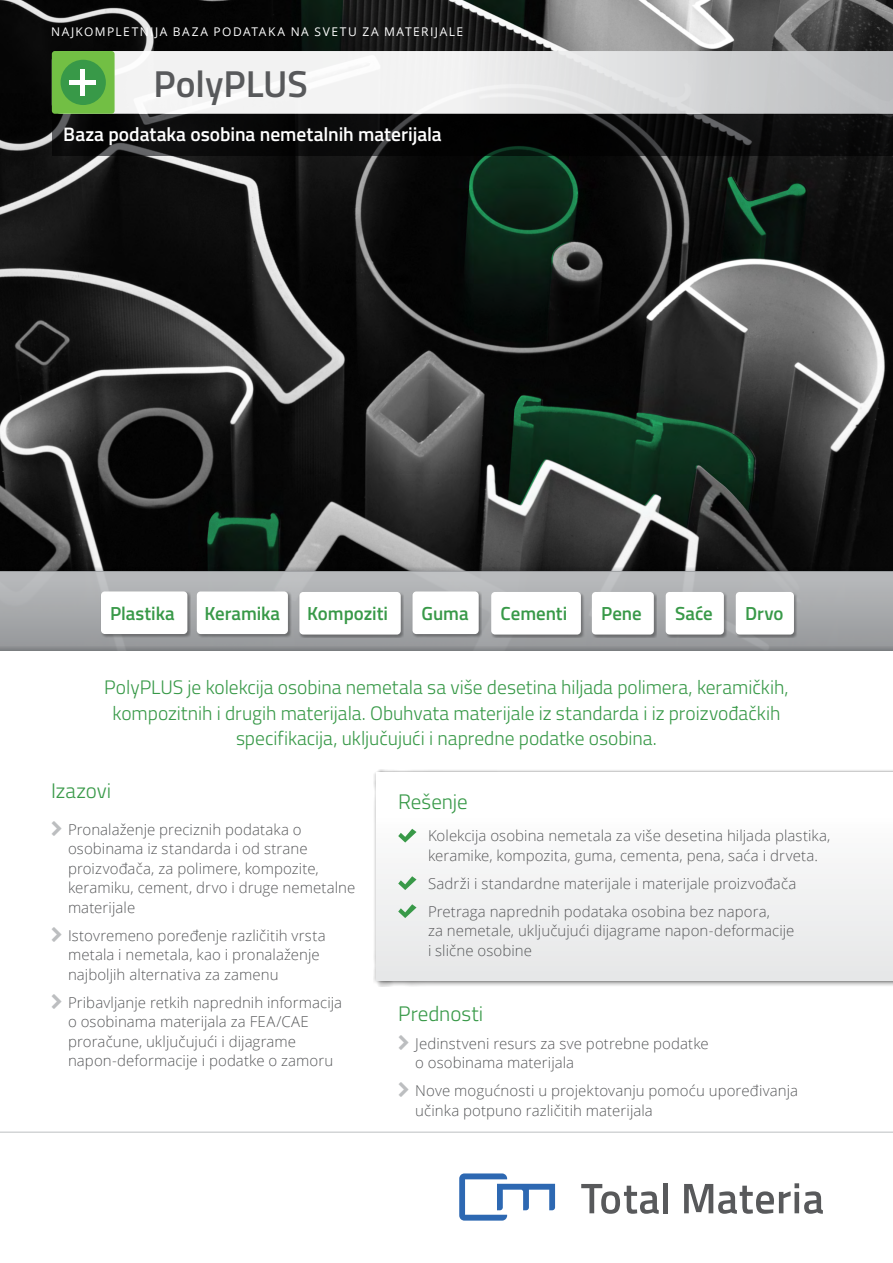
<style>
.page{position:relative;width:893px;height:1263px;background:#fff}
.page>*{position:absolute;margin:0;border:0;box-sizing:border-box;transform-origin:0 0}
.t1{font:600 37.5px "Titillium Web";color:#58595b}
.t2{font:300 21px "Titillium Web";color:#389948}
.t3{font:300 19.5px/25.5px "Titillium Web";letter-spacing:-.005em;color:#389948;text-align:center}
.t4{font:600 19.5px "Titillium Web";color:#fff}
.t5{font:600 18.9px "Titillium Web";color:#389948}
.t6{font:300 15px/19.5px "Open Sans";letter-spacing:.005em;color:#58595b}
.t7{font:12px "Open Sans";letter-spacing:.125em;color:#fff}
</style>
<div class="page">
<img style="left:0;top:0;width:893px;height:553px">
<div style="left:374px;top:769px;width:519px;height:217px;background:#000;opacity:.75"></div>
<div style="left:377px;top:772px;width:516px;height:208px;background:linear-gradient(to right,#f4f4f5,#f4f4f5)"></div>
<svg style="left:0;top:572px;width:893px;height:59px;background:#b0b2b4"></svg>
<div style="left:0;top:631px;width:893px;height:20px;background:linear-gradient(to bottom,#a4a6a8,#8b8d8f)"></div>
<svg style="left:52px;top:114px;width:841px;height:41px;background:#0c0d0d"></svg>
<svg style="left:52px;top:51px;width:383px;height:63px;fill:#f3f3f3"></svg>
<div style="left:52px;top:51px;width:63px;height:63px;background:#72bf44;border-radius:3px"></div>
<div style="left:61px;top:60px;width:45px;height:45px;background:#389948;border-radius:50%"></div>
<div style="left:80px;top:69px;width:5px;height:27px;background:#fff"></div>
<div style="left:69px;top:80px;width:27px;height:5px;background:#fff"></div>
<svg style="left:581px;top:1184px;width:78px;height:30px"></svg>
<div style="left:663px;top:1183px;width:5px;height:30px;background:#58595b"></div>
<svg style="left:684px;top:1183px;width:139px;height:31px"></svg>
<svg style="left:459px;top:1173px;width:96px;height:47px"></svg>
<hr style="left:0;top:1131px;width:893px;height:2px;background:#d3d5d6">
<svg style="left:0;top:553px;width:893px;height:19px;background:#2f3030"></svg>
<div style="left:435px;top:51px;width:458px;height:63px;background:linear-gradient(to right,#f5f5f5,#babcbe)"></div>
<svg style="left:398px;top:829px;width:18px;height:13px"></svg>
<svg style="left:398px;top:876px;width:18px;height:14px"></svg>
<svg style="left:398px;top:904px;width:18px;height:14px"></svg>
<div style="left:100px;top:591px;width:91px;height:46px;background:#000;opacity:.31"></div>
<div style="left:101px;top:591px;width:86px;height:43px;background:#fff;border-radius:4px"></div>
<div style="left:299px;top:592px;width:105px;height:46px;background:#000;opacity:.31"></div>
<div style="left:299px;top:592px;width:102px;height:42px;background:#fff;border-radius:4px"></div>
<div style="left:196px;top:591px;width:95px;height:47px;background:#000;opacity:.31"></div>
<div style="left:197px;top:591px;width:91px;height:43px;background:#fff;border-radius:4px"></div>
<div style="left:412px;top:591px;width:70px;height:47px;background:#000;opacity:.31"></div>
<div style="left:412px;top:591px;width:67px;height:43px;background:#fff;border-radius:4px"></div>
<div style="left:491px;top:592px;width:93px;height:46px;background:#000;opacity:.31"></div>
<div style="left:491px;top:592px;width:90px;height:42px;background:#fff;border-radius:4px"></div>
<div style="left:591px;top:592px;width:66px;height:46px;background:#000;opacity:.31"></div>
<div style="left:592px;top:592px;width:62px;height:42px;background:#fff;border-radius:4px"></div>
<div style="left:665px;top:592px;width:62px;height:46px;background:#000;opacity:.31"></div>
<div style="left:666px;top:592px;width:58px;height:42px;background:#fff;border-radius:4px"></div>
<div style="left:735px;top:592px;width:62px;height:46px;background:#000;opacity:.31"></div>
<div style="left:736px;top:592px;width:58px;height:42px;background:#fff;border-radius:4px"></div>
<p class="t7" style="left:51px;top:23px;width:413px">NAJKOMPLETNIJA BAZA PODATAKA NA SVETU ZA MATERIJALE</p>
<h1 class="t1" style="left:154px;top:55px;width:156px">PolyPLUS</h1>
<h3 class="t4" style="left:63px;top:119px;width:380px">Baza podataka osobina nemetalnih materijala</h3>
<p class="t5" style="left:110px;top:599px;width:66px">Plastika</p>
<p class="t5" style="left:204px;top:599px;width:77px">Keramika</p>
<p class="t5" style="left:307px;top:599px;width:82px">Kompoziti</p>
<p class="t5" style="left:422px;top:599px;width:49px">Guma</p>
<p class="t5" style="left:501px;top:599px;width:68px">Cementi</p>
<p class="t5" style="left:601px;top:599px;width:42px">Pene</p>
<p class="t5" style="left:675px;top:599px;width:39px">Saće</p>
<p class="t5" style="left:745px;top:599px;width:40px">Drvo</p>
<h3 class="t3" style="left:104px;top:673px;width:686px">PolyPLUS je kolekcija osobina nemetala sa više desetina hiljada polimera, keramičkih, kompozitnih i drugih materijala. Obuhvata materijale iz standarda i iz proizvođačkih specifikacija, uključujući i napredne podatke osobina.</h3>
<h2 class="t2" style="left:51px;top:776px;width:62px">Izazovi</h2>
<p class="t6" style="left:68px;top:819px;width:289px">Pronalaženje preciznih podataka o osobinama iz standarda i od strane proizvođača, za polimere, kompozite, keramiku, cement, drvo i druge nemetalne materijale</p>
<p class="t6" style="left:68px;top:925px;width:259px">Istovremeno poređenje različitih vrsta metala i nemetala, kao i pronalaženje najboljih alternativa za zamenu</p>
<p class="t6" style="left:68px;top:992px;width:276px">Pribavljanje retkih naprednih informacija o osobinama materijala za FEA/CAE proračune, uključujući i dijagrame napon-deformacije i podatke o zamoru</p>
<h2 class="t2" style="left:398px;top:998px;width:87px">Prednosti</h2>
<h2 class="t2" style="left:398px;top:786px;width:71px">Rešenje</h2>
<p class="t6" style="left:428px;top:825px;width:404px">Kolekcija osobina nemetala za više desetina hiljada plastika, keramike, kompozita, guma, cementa, pena, saća i drveta.</p>
<p class="t6" style="left:428px;top:869px;width:370px;line-height:28px">Sadrži i standardne materijale i materijale proizvođača<br>Pretraga naprednih podataka osobina bez napora,</p>
<p class="t6" style="left:428px;top:920px;width:368px">za nemetale, uključujući dijagrame napon-deformacije i slične osobine</p>
<p class="t6" style="left:415px;top:1033px;width:295px">Jedinstveni resurs za sve potrebne podatke o osobinama materijala</p>
<p class="t6" style="left:415px;top:1080px;width:384px">Nove mogućnosti u projektovanju pomoću upoređivanja učinka potpuno različitih materijala</p>
</div>
